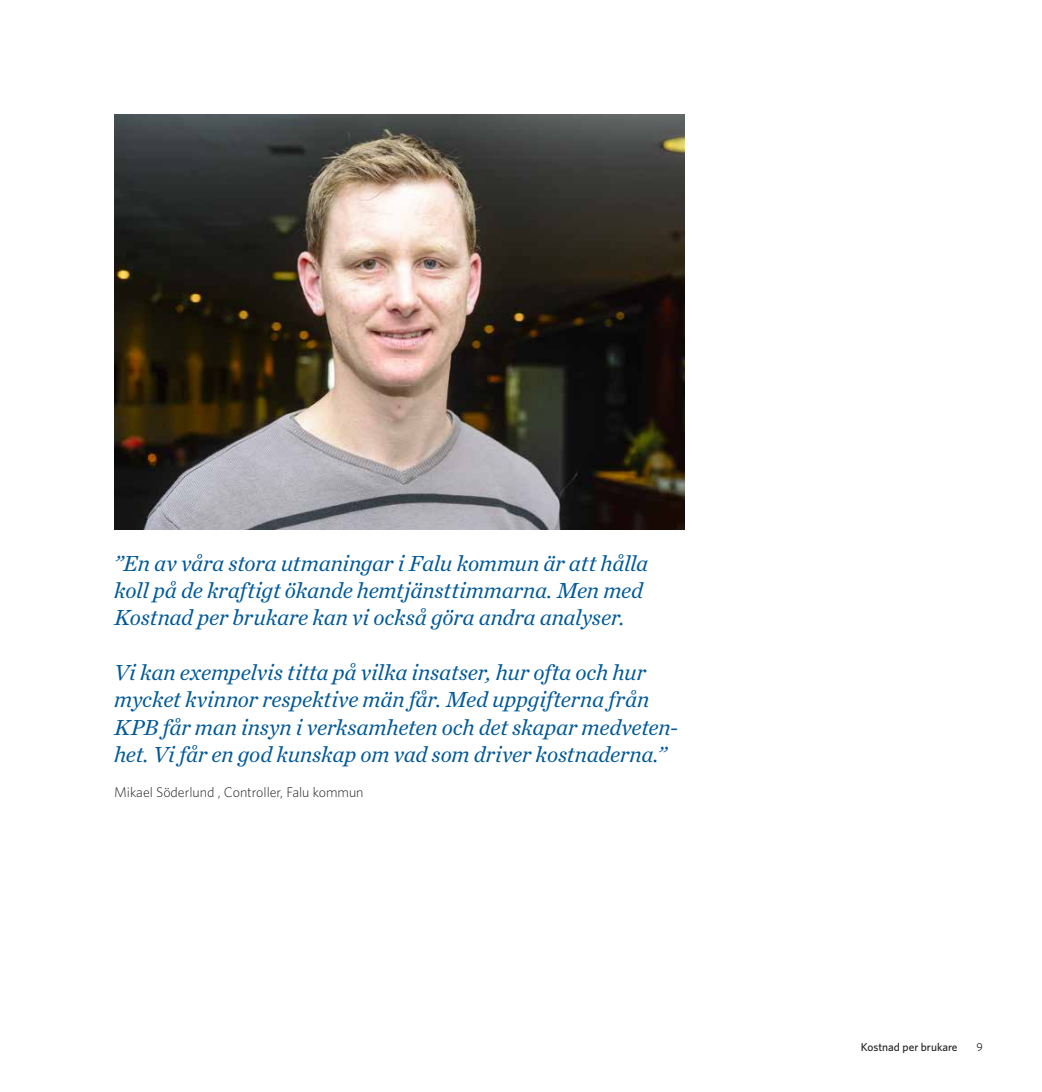
<style>
.page{position:relative;width:1042px;height:1092px;background:#fff}
.page>*{position:absolute;margin:0;border:0;box-sizing:border-box;transform-origin:0 0}
.t1{font:italic 22.75px/27.3px "Chronicle Text G1";letter-spacing:-.01em;color:#005999}
.t2{font:300 14px "Whitney";color:#231f20}
.t3{font:500 11.38px "Whitney";color:#231f20}
.t4{font:11.38px "Whitney";color:#231f20}
</style>
<div class="page">
<img style="left:114px;top:114px;width:571px;height:416px">
<p class="t1" style="left:114px;top:548px;width:536px">”En av våra stora utmaningar i Falu kommun är att hålla koll på de kraftigt ökande hemtjänsttimmarna. Men med<br>Kostnad per brukare kan vi också göra andra analyser.</p>
<p class="t1" style="left:114px;top:657px;width:565px">Vi kan exempelvis titta på vilka insatser, hur ofta och hur mycket kvinnor respektive män får. Med uppgifterna från KPB får man insyn i verksamheten och det skapar medveten&shy;het. Vi får en god kunskap om vad som driver kostnaderna.”</p>
<p class="t2" style="left:114px;top:782px;width:251px">Mikael Söderlund , Controller, Falu kommun</p>
<p class="t3" style="left:861px;top:1039px;width:98px">Kostnad per brukare</p>
<p class="t4" style="left:976px;top:1039px;width:8px">9</p>
</div>
